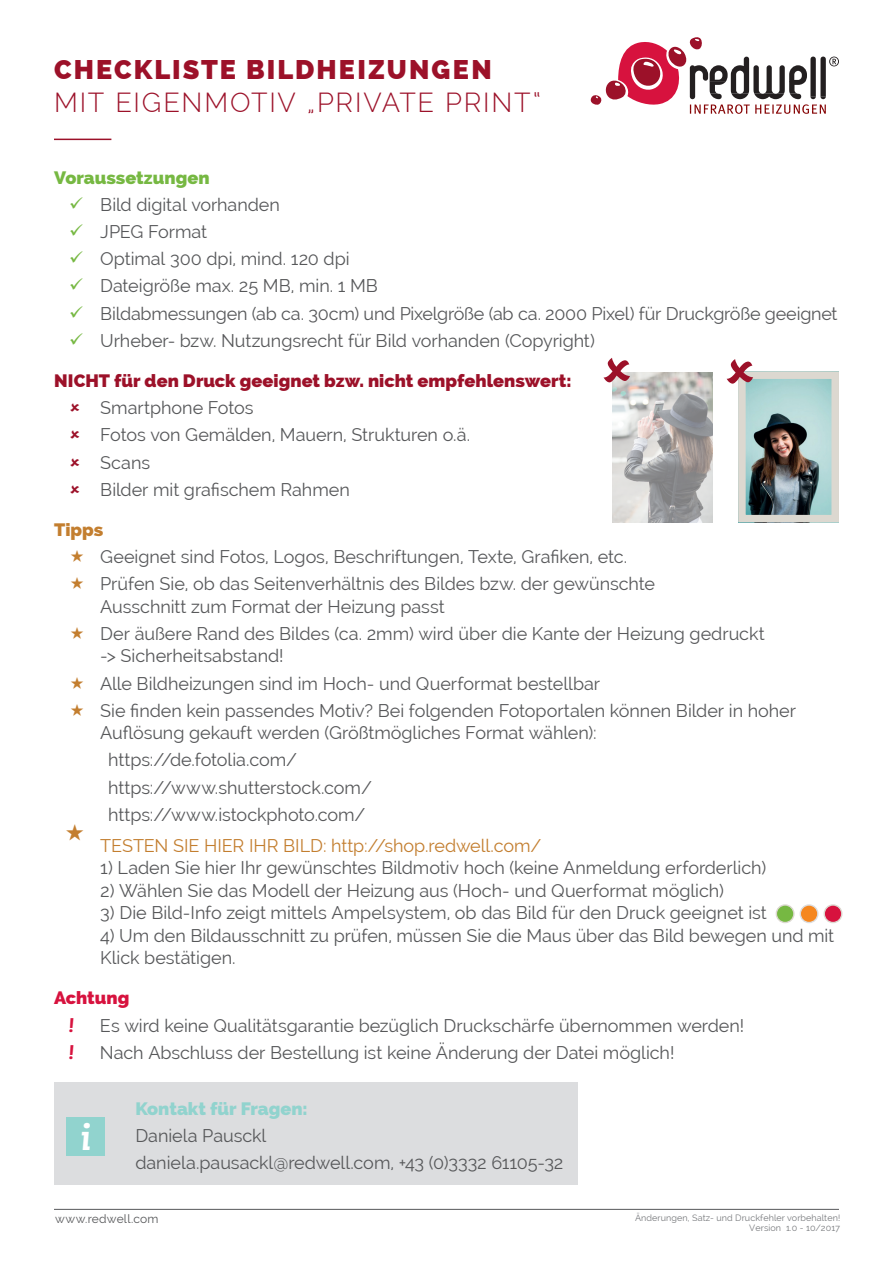
<style>
.page{position:relative;width:893px;height:1263px;background:#fff}
.page>*{position:absolute;margin:0;border:0;box-sizing:border-box;transform-origin:0 0}
.t1{font:italic 800 34.65px "Caecilia LT Std";color:#fff}
.t2{font:300 27px "Raleway";letter-spacing:.065em;color:#9c1129}
.t3{font:800 27px "Raleway";letter-spacing:.08em;color:#9c1129}
.t4{font:18px/27.2px "Raleway";letter-spacing:-.005em;color:#57585a}
.t5{font:800 18px "Raleway";letter-spacing:.005em;color:#9c1129}
.t6{font:18px "Raleway";letter-spacing:-.005em;color:#c37e2f}
.t7{font:800 18px "Raleway";color:#91d3ce}
.t8{font:800 18px "Raleway";color:#76b842}
.t9{font:800 18px "Raleway";color:#d7123e}
.t10{font:800 18px "Raleway";color:#c37e2f}
.t11{font:italic 800 18px "Caecilia LT Std";color:#d7123e}
.t12{font:12px "Raleway";letter-spacing:.02em;color:#57585a}
.t13{font:9px/10.8px "Raleway";letter-spacing:.01em;color:#787a7d;text-align:right}
.s1{color:#76b842}
</style>
<div class="page">
<div style="left:54px;top:1082px;width:523px;height:102px;background:#dcdddf"></div>
<hr style="left:54px;top:139px;width:57px;height:1px;background:#9c1129">
<div style="left:67px;top:1118px;width:38px;height:38px;background:#91d3ce"></div>
<svg style="left:591px;top:37px;width:248px;height:77px"></svg>
<img style="left:613px;top:372px;width:100px;height:150px">
<img style="left:747px;top:380px;width:83px;height:133px">
<div style="left:738px;top:371px;width:101px;height:151px;border:8px solid #dcd8d0"></div>
<div style="left:776px;top:905px;width:18px;height:17px;background:#76b842;border-radius:50%"></div>
<div style="left:776px;top:904px;width:19px;height:19px;border:1px solid #dcd8d0;border-radius:50%"></div>
<div style="left:824px;top:905px;width:18px;height:17px;background:#d7123e;border-radius:50%"></div>
<div style="left:823px;top:904px;width:19px;height:19px;border:1px solid #dcd8d0;border-radius:50%"></div>
<div style="left:800px;top:905px;width:18px;height:17px;background:#f5871f;border-radius:50%"></div>
<div style="left:800px;top:904px;width:18px;height:19px;border:1px solid #dcdddf;border-radius:50%"></div>
<hr style="left:54px;top:1209px;width:785px;height:1px;background:#57585a">
<svg style="left:612px;top:372px;width:18px;height:10px"></svg>
<svg style="left:738px;top:371px;width:15px;height:13px"></svg>
<h2 class="t3" style="left:54px;top:54px;width:439px">CHECKLISTE BILDHEIZUNGEN</h2>
<h2 class="t2" style="left:54px;top:87px;width:488px">MIT EIGENMOTIV „PRIVATE PRINT“</h2>
<p class="t8" style="left:54px;top:167px;width:157px">Voraussetzungen</p>
<p class="t4" style="left:69px;top:191px;width:212px"><span class="s1">✓</span> Bild digital vorhanden</p>
<p class="t4" style="left:69px;top:218px;width:139px"><span class="s1">✓</span> JPEG Format</p>
<p class="t4" style="left:69px;top:245px;width:282px"><span class="s1">✓</span> Optimal 300 dpi, mind. 120 dpi</p>
<p class="t4" style="left:69px;top:272px;width:310px"><span class="s1">✓</span> Dateigröße max. 25 MB, min. 1 MB</p>
<p class="t4" style="left:69px;top:300px;width:770px"><span class="s1">✓</span> Bildabmessungen (ab ca. 30cm) und Pixelgröße (ab ca. 2000 Pixel) für Druckgröße geeignet</p>
<p class="t4" style="left:69px;top:327px;width:527px"><span class="s1">✓</span> Urheber- bzw. Nutzungsrecht für Bild vorhanden (Copyright)</p>
<p class="t5" style="left:54px;top:370px;width:519px">NICHT für den Druck geeignet bzw. nicht empfehlenswert:</p>
<p class="t4" style="left:100px;top:394px;width:372px">Smartphone Fotos<br>Fotos von Gemälden, Mauern, Strukturen o.ä.<br>Scans<br>Bilder mit grafischem Rahmen</p>
<p class="t10" style="left:54px;top:519px;width:51px">Tipps</p>
<p class="t4" style="left:100px;top:543px;width:556px">Geeignet sind Fotos, Logos, Beschriftungen, Texte, Grafiken, etc.<br>Prüfen Sie, ob das Seitenverhältnis des Bildes bzw. der gewünschte</p>
<p class="t4" style="left:100px;top:593px;width:666px">Ausschnitt zum Format der Heizung passt<br>Der äußere Rand des Bildes (ca. 2mm) wird über die Kante der Heizung gedruckt</p>
<p class="t4" style="left:100px;top:642px;width:697px">-&gt; Sicherheitsabstand!<br>Alle Bildheizungen sind im Hoch- und Querformat bestellbar<br>Sie finden kein passendes Motiv? Bei folgenden Fotoportalen können Bilder in hoher</p>
<p class="t4" style="left:108px;top:719px;width:490px;text-indent:-8px">Auflösung gekauft werden (Größtmögliches Format wählen): https://de.fotolia.com/<br>https://www.shutterstock.com/ https://www.istockphoto.com/</p>
<p class="t6" style="left:100px;top:835px;width:443px">TESTEN SIE HIER IHR BILD: http://shop.redwell.com/</p>
<p class="t4" style="left:100px;top:854px;width:667px">1) Laden Sie hier Ihr gewünschtes Bildmotiv hoch (keine Anmeldung erforderlich)</p>
<p class="t4" style="left:100px;top:877px;width:625px">2) Wählen Sie das Modell der Heizung aus (Hoch- und Querformat möglich)</p>
<p class="t4" style="left:100px;top:899px;width:668px">3) Die Bild-Info zeigt mittels Ampelsystem, ob das Bild für den Druck geeignet ist</p>
<p class="t4" style="left:100px;top:924px;width:735px;line-height:22.5px">4) Um den Bildausschnitt zu prüfen, müssen Sie die Maus über das Bild bewegen und mit<br>Klick bestätigen.</p>
<p class="t9" style="left:54px;top:988px;width:77px">Achtung</p>
<p class="t11" style="left:69px;top:1015px;width:7px">!</p>
<p class="t4" style="left:100px;top:1012px;width:646px">Es wird keine Qualitätsgarantie bezüglich Druckschärfe übernommen werden!</p>
<p class="t11" style="left:69px;top:1042px;width:7px">!</p>
<p class="t4" style="left:100px;top:1039px;width:576px">Nach Abschluss der Bestellung ist keine Änderung der Datei möglich!</p>
<p class="t7" style="left:135px;top:1098px;width:174px">Kontakt für Fragen:</p>
<p class="t4" style="left:135px;top:1122px;width:430px">Daniela Pausckl<br>daniela.pausackl@redwell.com, +43 (0)3332 61105-32</p>
<h1 class="t1" style="left:81px;top:1117px;width:12px">i</h1>
<p class="t12" style="left:55px;top:1212px;width:105px">www.redwell.com</p>
<p class="t13" style="left:635px;top:1212px;width:207px">Änderungen, Satz- und Druckfehler vorbehalten!<br>Version 1.0 - 10/2017</p>
</div>
